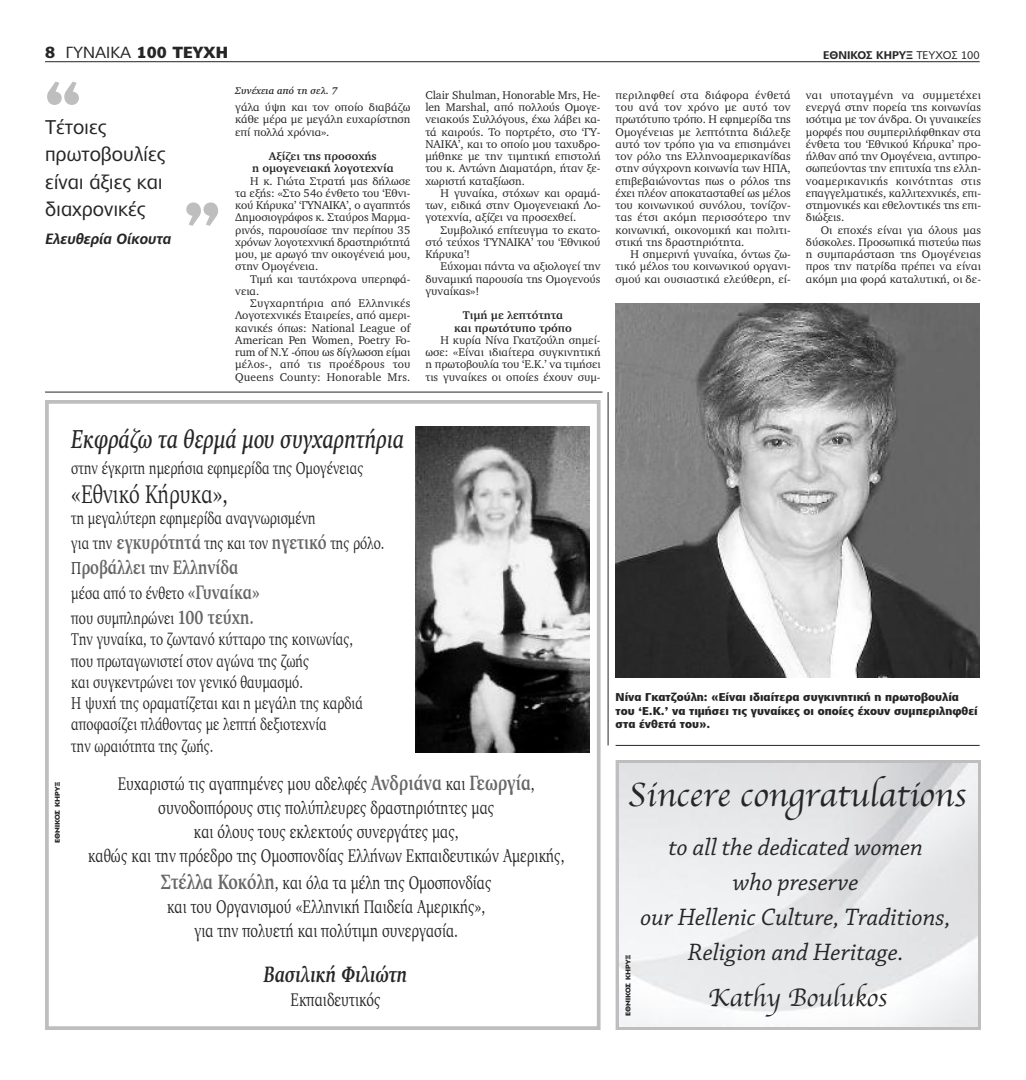
<style>
.page{position:relative;width:1026px;height:1080px;background:#fff}
.page>*{position:absolute;margin:0;border:0;box-sizing:border-box;transform-origin:0 0}
.t1{font:900 55.38px "Eracles Roman";color:#bebebe}
.t2{font:35px "Apple Chancery";color:#272627}
.t3{font:italic 600 26.25px "Vanessa";color:#272627}
.t4{font:26.25px "Vanessa Roman";color:#272627}
.t5{font:26.25px "Apple Chancery";color:#272627}
.t6{font:italic 25px/35px "Chaparral Pro";color:#272627;text-align:center}
.t7{font:italic 700 22.5px "Vanessa";color:#272627}
.t8{font:600 20px/27.5px "Eracles Roman";color:#272627}
.t9{font:700 20px "Vanessa Roman";color:#686768}
.t10{font:18.75px/23.8px "Vanessa Roman";color:#272627;text-align:center}
.t11{font:17.5px/21.2px "Vanessa Roman";color:#272627}
.t12{font:800 16.25px "Eracles Roman";color:#272627}
.t13{font:italic 700 15px "Eracles";color:#272627}
.t14{font:11.5px/12.2px "Herald Roman";color:#272627;text-align:justify}
.t15{font:800 11.5px/13.8px "Eracles Roman";color:#272627}
.t16{font:700 11.5px/12.2px "Herald Roman";color:#272627;text-align:center}
.t17{font:700 11.25px "Eracles Roman";color:#272627}
.t18{font:italic 600 10px "Herald";color:#272627}
.t19{font:6.62px "N Heading 21 November 2003 Roman";color:#272627;scale:1.13 1}
.s1{font-weight:600}
.s2{font-weight:700;font-size:20px;color:#686768}
.s3{font-weight:400;font-size:17.5px;color:#272627}
.s4{font-weight:700;font-size:21.25px;color:#686768}
</style>
<div class="page">
<hr style="left:45px;top:61px;width:934px;height:1px;background:#272627">
<div style="left:45px;top:400px;width:555px;height:630px;border:4px solid #bebebe"></div>
<img style="left:415px;top:427px;width:173px;height:325px">
<img style="left:615px;top:304px;width:364px;height:373px">
<hr style="left:45px;top:392px;width:557px;height:1px;background:#272627">
<hr style="left:607px;top:392px;width:1px;height:353px;background:#272627">
<hr style="left:615px;top:745px;width:364px;height:1px;background:#272627">
<div style="left:615px;top:760px;width:365px;height:270px;border:4px solid #bebebe"></div>
<h3 class="t12" style="left:45px;top:47px;width:184px">8 <span class="s1">ΓΥΝΑΙΚΑ</span> 100 ΤΕΥΧΗ</h3>
<p class="t17" style="left:823px;top:48px;width:158px">ΕΘΝΙΚΟΣ ΚΗΡΥΞ <span class="s1">ΤΕΥΧΟΣ 100</span></p>
<p class="t18" style="left:235px;top:85px;width:104px">Συνέχεια από τη σελ. 7</p>
<h1 class="t1" style="left:45px;top:69px;width:37px">“</h1>
<p class="t14" style="left:425px;top:89px;width:177px">Clair Shulman, Honorable Mrs, He&shy;len Marshal, από πολλούς Ομογε&shy;νειακούς Συλλόγους, έχω λάβει κα&shy;τά καιρούς. Το πορτρέτο, στο ‘ΓΥ-ΝΑΙΚΑ’, και το οποίο μου ταχυδρο&shy;μήθηκε με την τιμητική επιστολή του κ. Αντώνη Διαματάρη, ήταν ξε&shy;χωριστή καταξίωση.</p>
<p class="t14" style="left:425px;top:187px;width:177px;text-indent:15px">Η γυναίκα, στόχων και οραμά&shy;των, ειδικά στην Ομογενειακή Λο&shy;γοτεχνία, αξίζει να προσεχθεί.</p>
<p class="t14" style="left:425px;top:223px;width:177px;text-indent:15px">Συμβολικό επίτευγμα το εκατο&shy;στό τεύχος ‘ΓΥΝΑΙΚΑ’ του ‘Εθνικού Κήρυκα’!</p>
<p class="t14" style="left:425px;top:260px;width:177px;text-indent:15px">Εύχομαι πάντα να αξιολογεί την δυναμική παρουσία της Ομογενούς γυναίκας»!</p>
<p class="t16" style="left:454px;top:309px;width:119px">Τιμή με λεπτότητα και πρωτότυπο τρόπο</p>
<p class="t14" style="left:425px;top:334px;width:177px;text-indent:15px">Η κυρία Νίνα Γκατζούλη σημεί&shy;ωσε: «Είναι ιδιαίτερα συγκινητική η πρωτοβουλία του ‘Ε.Κ.’ να τιμήσει τις γυναίκες οι οποίες έχουν συμ-</p>
<p class="t14" style="left:615px;top:89px;width:177px">περιληφθεί στα διάφορα ένθετά του ανά τον χρόνο με αυτό τον πρωτότυπο τρόπο. Η εφημερίδα της Ομογένειας με λεπτότητα διάλεξε αυτό τον τρόπο για να επισημάνει τον ρόλο της Ελληνοαμερικανίδας στην σύγχρονη κοινωνία των ΗΠΑ, επιβεβαιώνοντας πως ο ρόλος της έχει πλέον αποκατασταθεί ως μέλος του κοινωνικού συνόλου, τονίζον&shy;τας έτσι ακόμη περισσότερο την κοινωνική, οικονομική και πολιτι&shy;στική της δραστηριότητα.</p>
<p class="t14" style="left:615px;top:248px;width:177px;text-indent:15px">Η σημερινή γυναίκα, όντως ζω&shy;τικό μέλος του κοινωνικού οργανι&shy;σμού και ουσιαστικά ελεύθερη, εί-</p>
<p class="t14" style="left:805px;top:89px;width:177px">ναι υποταγμένη να συμμετέχει ενεργά στην πορεία της κοινωνίας ισότιμα με τον άνδρα. Οι γυναικείες μορφές που συμπεριλήφθηκαν στα ένθετα του ‘Εθνικού Κήρυκα’ προ&shy;ήλθαν από την Ομογένεια, αντιπρο&shy;σωπεύοντας την επιτυχία της ελλη&shy;νοαμερικανικής κοινότητας στις επαγγελματικές, καλλιτεχνικές, επι&shy;στημονικές και εθελοντικές της επι&shy;διώξεις.</p>
<p class="t14" style="left:805px;top:223px;width:177px;text-indent:15px">Οι εποχές είναι για όλους μας δύσκολες. Προσωπικά πιστεύω πως η συμπαράσταση της Ομογένειας προς την πατρίδα πρέπει να είναι ακόμη μια φορά καταλυτική, οι δε-</p>
<p class="t14" style="left:235px;top:101px;width:177px">γάλα ύψη και τον οποίο διαβάζω κάθε μέρα με μεγάλη ευχαρίστηση επί πολλά χρόνια».</p>
<p class="t16" style="left:252px;top:150px;width:143px">Αξίζει της προσοχής<br>η ομογενειακή λογοτεχνία</p>
<p class="t14" style="left:235px;top:174px;width:177px;text-indent:15px">Η κ. Γιώτα Στρατή μας δήλωσε τα εξής: «Στο 54ο ένθετο του ‘Εθνι&shy;κού Κήρυκα’ ‘ΓΥΝΑΙΚΑ’, ο αγαπητός Δημοσιογράφος κ. Σταύρος Μαρμα&shy;ρινός, παρουσίασε την περίπου 35 χρόνων λογοτεχνική δραστηριότητά μου, με αρωγό την οικογένειά μου, στην Ομογένεια.</p>
<p class="t14" style="left:235px;top:272px;width:177px;text-indent:15px">Τιμή και ταυτόχρονα υπερηφά&shy;νεια.</p>
<p class="t14" style="left:235px;top:297px;width:177px;text-indent:15px">Συγχαρητήρια από Ελληνικές Λογοτεχνικές Εταιρείες, από αμερι&shy;κανικές όπως: National League of American Pen Women, Poetry Fo&shy;rum of N.Y. -όπου ως δίγλωσση είμαι μέλος-, από τις προέδρους του Queens County: Honorable Mrs.</p>
<h3 class="t8" style="left:45px;top:113px;width:122px">Τέτοιες πρωτοβουλίες είναι άξιες και διαχρονικές</h3>
<h3 class="t13" style="left:45px;top:230px;width:127px">Ελευθερία Οίκουτα</h3>
<h1 class="t1" style="left:220px;top:238px;width:37px;rotate:-180deg">“</h1>
<p class="t19" style="left:54px;top:843px;width:56px;rotate:-90deg">a b</p>
<h3 class="t3" style="left:71px;top:423px;width:334px">Εκφράζω τα θερμά μου συγχαρητήρια</h3>
<h3 class="t11" style="left:71px;top:457px;width:293px">στην έγκριτη ημερήσια εφημερίδα της Ομογένειας</h3>
<h3 class="t4" style="left:71px;top:478px;width:158px">«Εθνικό Κήρυκα»,</h3>
<h3 class="t11" style="left:71px;top:506px;width:314px;line-height:25px">τη μεγαλύτερη εφημερίδα αναγνωρισμένη<br>για την <span class="s2">εγκυρότητά</span> της και τον <span class="s2">ηγετικό</span> της ρόλο.</h3>
<h3 class="t9" style="left:71px;top:555px;width:168px"><span class="s3">Π</span>ροβάλλει <span class="s3">την</span> Ελληνίδα</h3>
<h3 class="t11" style="left:71px;top:581px;width:190px;line-height:25px">μέσα από το ένθετο <span class="s2">«Γυναίκα» </span>που συμπληρώνει <span class="s2">100 τεύχη.</span></h3>
<p class="t11" style="left:71px;top:629px;width:293px">Την γυναίκα, το ζωντανό κύτταρο της κοινωνίας, που πρωταγωνιστεί στον αγώνα της ζωής<br>και συγκεντρώνει τον γενικό θαυμασμό.<br>Η ψυχή της οραματίζεται και η μεγάλη της καρδιά αποφασίζει πλάθοντας με λεπτή δεξιοτεχνία<br>την ωραιότητα της ζωής.</p>
<h3 class="t10" style="left:88px;top:772px;width:478px">Ευχαριστώ τις αγαπημένες μου αδελφές <span class="s4">Ανδριάνα</span> και <span class="s4">Γεωργία</span>, συνοδοιπόρους στις πολύπλευρες δραστηριότητες μας<br>και όλους τους εκλεκτούς συνεργάτες μας,<br>καθώς και την πρόεδρο της Ομοσπονδίας Ελλήνων Εκπαιδευτικών Αμερικής,</h3>
<h3 class="t10" style="left:161px;top:871px;width:332px"><span class="s4">Στέλλα Κοκόλη</span>, και όλα τα μέλη της Ομοσπονδίας και του Οργανισμού «Ελληνική Παιδεία Αμερικής», για την πολυετή και πολύτιμη συνεργασία.</h3>
<h3 class="t7" style="left:264px;top:961px;width:145px">Βασιλική Φιλιώτη</h3>
<h3 class="t10" style="left:290px;top:987px;width:91px">Εκπαιδευτικός</h3>
<p class="t15" style="left:615px;top:691px;width:363px">Νίνα Γκατζούλη: «Είναι ιδιαίτερα συγκινητική η πρωτοβουλία του ‘Ε.Κ.’ να τιμήσει τις γυναίκες οι οποίες έχουν συμπεριληφθεί στα ένθετά του».</p>
<h2 class="t2" style="left:627px;top:767px;width:340px">Sincere congratulations</h2>
<p class="t19" style="left:624px;top:1016px;width:56px;rotate:-90deg">a b</p>
<h3 class="t6" style="left:640px;top:832px;width:312px">to all the dedicated women<br>who preserve<br>our Hellenic Culture, Traditions,<br>Religion and Heritage.</h3>
<h3 class="t5" style="left:708px;top:977px;width:180px">Kathy Boulukos</h3>
</div>
